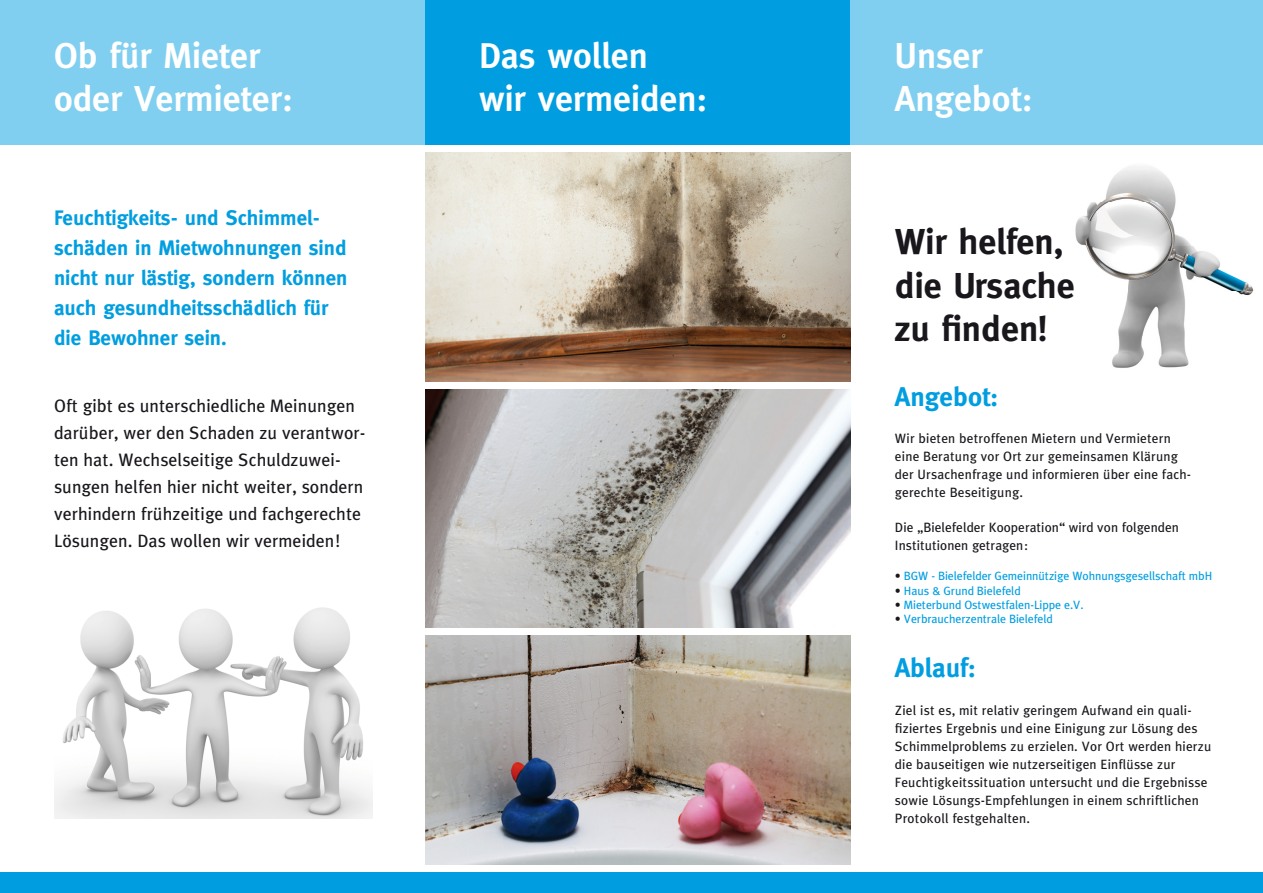
<style>
.page{position:relative;width:1263px;height:893px;background:#fff}
.page>*{position:absolute;margin:0;border:0;box-sizing:border-box;transform-origin:0 0}
.t1{font:36px/43.2px "Meta Plus Demi";color:#fff}
.t2{font:700 36px/43.2px "Meta";color:#1a171c}
.t3{font:700 27px "Meta";color:#009ee0}
.t4{font:700 21px/30px "Meta";color:#009ee0}
.t5{font:18px/27px "Meta";letter-spacing:.01em;color:#1a171c}
.t6{font:13.5px/18px "Meta";letter-spacing:.02em;color:#1a171c}
.t7{font:12px "Meta";color:#009ee0}
.s1{color:#1a171c}
</style>
<div class="page">
<img style="left:425px;top:636px;width:425px;height:229px">
<div style="left:0;top:873px;width:1263px;height:20px;background:#009ee0"></div>
<img style="left:425px;top:390px;width:425px;height:238px">
<img style="left:425px;top:153px;width:425px;height:229px">
<img style="left:54px;top:607px;width:319px;height:212px">
<img style="left:1075px;top:167px;width:179px;height:201px">
<div style="left:0;top:0;width:425px;height:145px;background:#81cff0"></div>
<div style="left:425px;top:0;width:425px;height:145px;background:#009ee0"></div>
<div style="left:850px;top:0;width:413px;height:145px;background:#81cff0"></div>
<h1 class="t1" style="left:54px;top:34px;width:240px">Ob für Mieter oder Vermieter:</h1>
<h1 class="t1" style="left:895px;top:34px;width:139px">Unser<br>Angebot:</h1>
<h1 class="t1" style="left:479px;top:34px;width:230px">Das wollen<br>wir vermeiden:</h1>
<h3 class="t4" style="left:54px;top:203px;width:295px">Feuchtigkeits- und Schimmel&shy;schäden in Mietwohnungen sind nicht nur lästig, sondern können auch gesundheitsschädlich für die Bewohner sein.</h3>
<p class="t5" style="left:54px;top:392px;width:313px">Oft gibt es unterschiedliche Meinungen darüber, wer den Schaden zu verantwor&shy;ten hat. Wechselseitige Schuldzuwei&shy;sungen helfen hier nicht weiter, sondern verhindern frühzeitige und fachgerechte Lösungen. Das wollen wir vermeiden!</p>
<h1 class="t2" style="left:895px;top:220px;width:181px">Wir helfen, die Ursache zu finden!</h1>
<h2 class="t3" style="left:895px;top:381px;width:105px">Angebot:</h2>
<p class="t6" style="left:895px;top:430px;width:298px">Wir bieten betroffenen Mietern und Vermietern eine Beratung vor Ort zur gemeinsamen Klärung der Ursachenfrage und informieren über eine fach&shy;gerechte Beseitigung.</p>
<p class="t6" style="left:895px;top:518px;width:285px">Die „Bielefelder Kooperation“ wird von folgenden<br>Institutionen getragen:</p>
<p class="t7" style="left:895px;top:569px;width:319px"><span class="s1">•</span> BGW - Bielefelder Gemeinnützige Wohnungsgesellschaft mbH</p>
<p class="t7" style="left:895px;top:583px;width:127px"><span class="s1">•</span> Haus &amp; Grund Bielefeld</p>
<p class="t7" style="left:895px;top:598px;width:190px"><span class="s1">•</span> Mieterbund Ostwestfalen-Lippe e.V.</p>
<p class="t7" style="left:895px;top:612px;width:159px"><span class="s1">•</span> Verbraucherzentrale Bielefeld</p>
<h2 class="t3" style="left:895px;top:652px;width:83px">Ablauf:</h2>
<p class="t6" style="left:895px;top:701px;width:318px">Ziel ist es, mit relativ geringem Aufwand ein quali&shy;fiziertes Ergebnis und eine Einigung zur Lösung des Schimmelproblems zu erzielen. Vor Ort werden hierzu die bauseitigen wie nutzerseitigen Einflüsse zur Feuchtigkeitssituation untersucht und die Ergebnisse sowie Lösungs-Empfehlungen in einem schriftlichen Protokoll festgehalten.</p>
</div>
